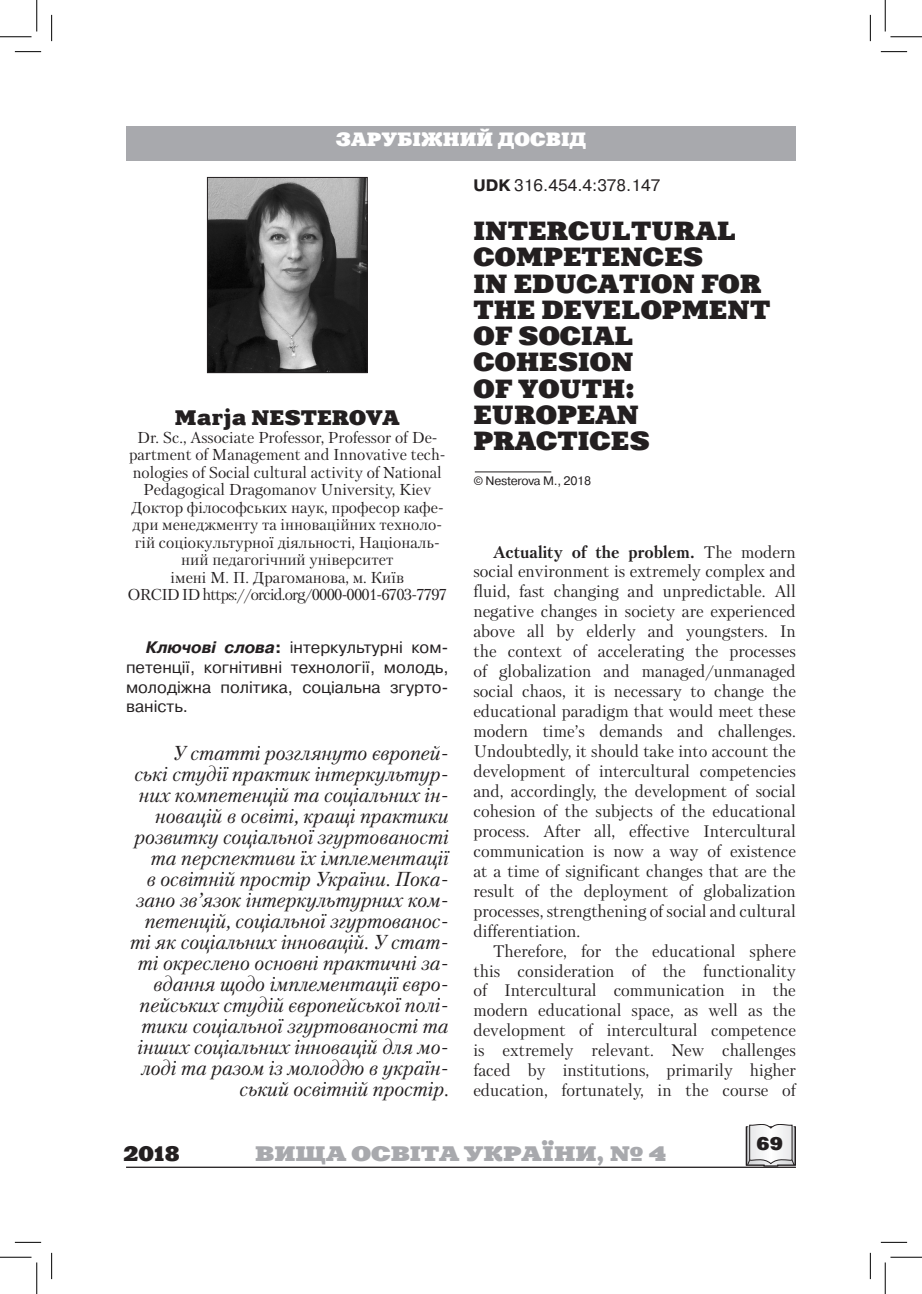
<style>
.page{position:relative;width:922px;height:1294px;background:#fff}
.page>*{position:absolute;margin:0;border:0;box-sizing:border-box;transform-origin:0 0}
.t1{font:26.25px/26.2px "Xenia Extended C";color:#231f20}
.t2{font:700 21px "Xenia Extended C";color:#a8a9ad}
.t3{font:21px "Xenia Extended C";color:#231f20}
.t4{font:italic 20.12px/21px "Petersburg C";color:#231f20;text-align:right}
.t5{font:19.25px "Xenia Extended C";color:#fff}
.t6{font:18.38px "Xenia Extended C";color:#231f20}
.t7{font:16.62px/19.9px "Petersburg C";color:#231f20;text-align:justify}
.t8{font:16.62px/19.9px "Pragmatica C";color:#231f20;text-align:justify}
.t9{font:15.75px/17.5px "Petersburg C";color:#231f20;text-align:center}
.t10{font:12.25px "Pragmatica C";letter-spacing:-.02em;color:#231f20}
.s1{font-weight:700;font-style:italic}
.s2{font-weight:700}
</style>
<div class="page">
<hr style="left:126px;top:1166px;width:670px;height:2px;background:#231f20">
<svg style="left:746px;top:1124px;width:50px;height:42px"></svg>
<hr style="left:475px;top:472px;width:76px;height:1px;background:#231f20">
<div style="left:126px;top:126px;width:670px;height:35px;background:#a8a9ad"></div>
<img style="left:209px;top:179px;width:156px;height:192px">
<div style="left:207px;top:177px;width:160px;height:196px;border:1px solid #231f20"></div>
<svg style="left:15px;top:51px;width:26px;height:1px"></svg>
<svg style="left:881px;top:51px;width:26px;height:1px"></svg>
<svg style="left:15px;top:1242px;width:26px;height:1px"></svg>
<svg style="left:881px;top:1242px;width:26px;height:1px"></svg>
<svg style="left:51px;top:15px;width:1px;height:26px"></svg>
<svg style="left:51px;top:1253px;width:1px;height:26px"></svg>
<svg style="left:870px;top:15px;width:1px;height:26px"></svg>
<svg style="left:870px;top:1253px;width:1px;height:26px"></svg>
<hr style="left:0;top:36px;width:32px;height:1px;background:#000">
<hr style="left:890px;top:36px;width:32px;height:1px;background:#000">
<hr style="left:0;top:1257px;width:32px;height:1px;background:#000">
<hr style="left:890px;top:1257px;width:32px;height:1px;background:#000">
<hr style="left:36px;top:0;width:1px;height:32px;background:#000">
<hr style="left:36px;top:1262px;width:1px;height:32px;background:#000">
<hr style="left:885px;top:0;width:1px;height:32px;background:#000">
<hr style="left:885px;top:1262px;width:1px;height:32px;background:#000">
<p class="t5" style="left:336px;top:127px;width:78px">зарубіж</p>
<p class="t5" style="left:443px;top:127px;width:145px">ний досвід</p>
<p class="t3" style="left:175px;top:404px;width:226px">Marja NESTEROVA</p>
<p class="t9" style="left:127px;top:428px;width:321px">Dr. Sc., Associate Professor, Professor of De&shy;partment of Management and Innovative tech&shy;nologies of Social cultural activity of National Pedagogical Dragomanov University, Kiev Доктор філософських наук, професор кафе&shy;дри менеджменту та інноваційних техноло&shy;гій соціокультурної діяльності, Національ&shy;ний педагогічний університет<br>імені М. П. Драгоманова, м. Київ<br>ORCID ID https://orcid.org/0000-0001-6703-7797</p>
<p class="t8" style="left:126px;top:637px;width:324px;text-indent:20px"><span class="s1">Ключові слова</span><span class="s2">:</span> інтеркультурні ком&shy;петенції, когнітивні технології, молодь, молодіжна політика, соціальна згурто&shy;ваність.</p>
<p class="t4" style="left:130px;top:743px;width:320px">У статті розглянуто європей-<br>ські студії практик інтеркультур&shy;них компетенцій та соціальних ін&shy;новацій в освіті, кращі практики розвитку соціальної згуртованості та перспективи їх імплементації<br>в освітній простір України. Пока&shy;зано зв’язок інтеркультурних ком&shy;петенцій, соціальної згуртованос&shy;ті як соціальних інновацій. У стат&shy;ті окреслено основні практичні за&shy;вдання щодо імплементації євро&shy;пейських студій європейської полі&shy;тики соціальної згуртованості та інших соціальних інновацій для мо&shy;лоді та разом із молоддю в україн&shy;ський освітній простір.</p>
<p class="t8" style="left:473px;top:175px;width:188px"><span class="s2">UDK</span> 316.454.4:378.147</p>
<h1 class="t1" style="left:473px;top:218px;width:298px">INTERCULTURAL<br>COMPETENCES<br>IN EDUCATION FOR<br>THE DEVELOPMENT<br>OF SOCIAL<br>COHESION<br>OF YOUTH:<br>EUROPEAN<br>PRACTICES</h1>
<p class="t10" style="left:473px;top:474px;width:119px">© Nesterova М., 2018</p>
<p class="t7" style="left:473px;top:541px;width:324px;text-indent:20px"><span class="s2">Actuality of the problem.</span> The modern social environment is extremely complex and fluid, fast changing and unpredictable. All negative changes in society are experienced above all by elderly and youngsters. In the context of accelerating the processes of globalization and managed/unmanaged social chaos, it is necessary to change the educational paradigm that would meet these modern time’s demands and challenges.<br>Undoubtedly, it should take into account the development of intercultural competencies and, accordingly, the development of social cohesion of the subjects of the educational process. After all, effective Intercultural communication is now a way of existence at a time of significant changes that are the result of the deployment of globalization processes, strengthening of social and cultural differentiation.</p>
<p class="t7" style="left:473px;top:940px;width:324px;text-indent:20px">Therefore, for the educational sphere this consideration of the functionality of Intercultural communication in the modern educational space, as well as the development of intercultural competence is extremely relevant. New challenges faced by institutions, primarily higher education, fortunately, in the course of</p>
<p class="t3" style="left:123px;top:1140px;width:58px">2018</p>
<p class="t2" style="left:255px;top:1140px;width:413px">ВИЩА ОСВІТА УКРАЇНИ, № 4</p>
<p class="t6" style="left:756px;top:1132px;width:28px">69</p>
</div>
